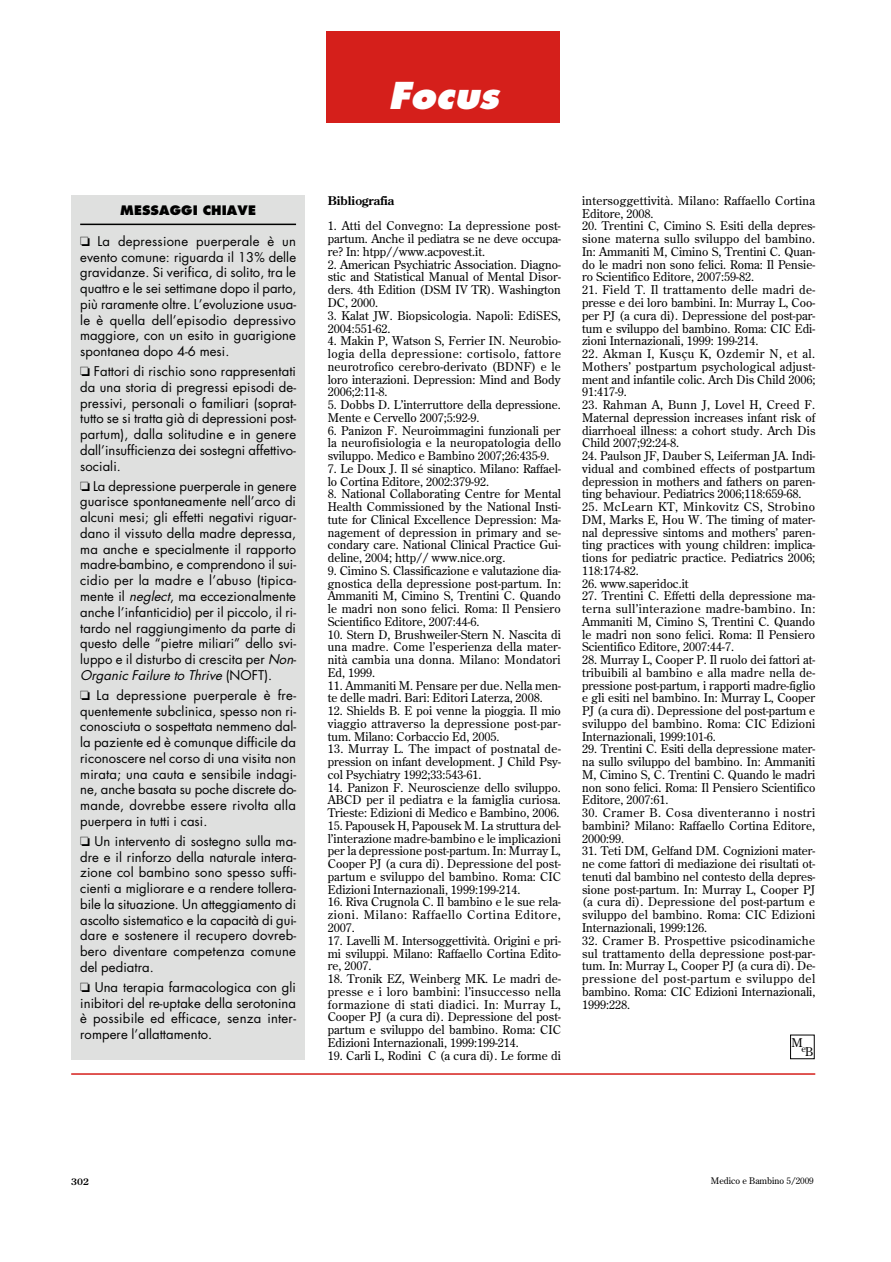
<style>
.page{position:relative;width:891px;height:1262px;background:#fff}
.page>*{position:absolute;margin:0;border:0;box-sizing:border-box;transform-origin:0 0}
.t1{font:italic 800 36px "Futura";color:#fff}
.t2{font:13.05px/15.8px "Futura";letter-spacing:.005em;color:#000;text-align:justify}
.t3{font:800 12.75px "Futura";letter-spacing:.01em;color:#000}
.t4{font:12px/12.8px "Century Old Style";color:#000;text-align:justify}
.t5{font:12px/12.8px "Century Old Style";letter-spacing:.02em;color:#000}
.t6{font:700 12px "Century Old Style";letter-spacing:.005em;color:#000}
.t7{font:9px "Century Old Style";color:#000}
.t8{font:700 9px "Century Old Style";color:#000}
.s1{font-style:italic}
.s2{font-size:9px}
</style>
<div class="page">
<div style="left:326px;top:31px;width:234px;height:92px;background:#d51f1b"></div>
<div style="left:71px;top:196px;width:234px;height:864px;background:#dfe0df"></div>
<hr style="left:80px;top:224px;width:216px;height:1px;background:#000">
<hr style="left:71px;top:1073px;width:744px;height:1px;background:#d51f1b">
<h1 class="t1" style="left:388px;top:80px;width:112px">Focus</h1>
<p class="t3" style="left:120px;top:205px;width:137px">MESSAGGI CHIAVE</p>
<p class="t2" style="left:80px;top:234px;width:218px">❏ La depressione puerperale è un evento comune: riguarda il 13% delle gravidanze. Si verifica, di solito, tra le quattro e le sei settimane dopo il parto, più raramente oltre. L’evoluzione usua&shy;le è quella dell’episodio depressivo maggiore, con un esito in guarigione spontanea dopo 4-6 mesi.</p>
<p class="t2" style="left:80px;top:364px;width:217px">❏ Fattori di rischio sono rappresentati da una storia di pregressi episodi de&shy;pressivi, personali o familiari (soprat&shy;tutto se si tratta già di depressioni post&shy;partum), dalla solitudine e in genere dall’insufficienza dei sostegni affettivo&shy;sociali.</p>
<p class="t2" style="left:80px;top:479px;width:218px">❏ La depressione puerperale in genere guarisce spontaneamente nell’arco di alcuni mesi; gli effetti negativi riguar&shy;dano il vissuto della madre depressa, ma anche e specialmente il rapporto madre-bambino, e comprendono il sui&shy;cidio per la madre e l’abuso (tipica&shy;mente il <span class="s1">neglect</span>, ma eccezionalmente anche l’infanticidio) per il piccolo, il ri&shy;tardo nel raggiungimento da parte di questo delle “pietre miliari” dello svi&shy;luppo e il disturbo di crescita per <span class="s1">Non</span>-<span class="s1">Organic Failure to Thrive</span> (NOFT).</p>
<p class="t2" style="left:80px;top:688px;width:217px">❏ La depressione puerperale è fre&shy;quentemente subclinica, spesso non ri&shy;conosciuta o sospettata nemmeno dal&shy;la paziente ed è comunque difficile da riconoscere nel corso di una visita non mirata; una cauta e sensibile indagi&shy;ne, anche basata su poche discrete do&shy;mande, dovrebbe essere rivolta alla puerpera in tutti i casi.</p>
<p class="t2" style="left:80px;top:834px;width:218px">❏ Un intervento di sostegno sulla ma&shy;dre e il rinforzo della naturale intera&shy;zione col bambino sono spesso suffi&shy;cienti a migliorare e a rendere tollera&shy;bile la situazione. Un atteggiamento di ascolto sistematico e la capacità di gui&shy;dare e sostenere il recupero dovreb&shy;bero diventare competenza comune del pediatra.</p>
<p class="t2" style="left:80px;top:980px;width:217px">❏ Una terapia farmacologica con gli inibitori del re-uptake della serotonina è possibile ed efficace, senza inter&shy;rompere l’allattamento.</p>
<p class="t6" style="left:328px;top:196px;width:68px">Bibliografia</p>
<p class="t4" style="left:328px;top:221px;width:235px">1. Atti del Convegno: La depressione post&shy;partum. Anche il pediatra se ne deve occupa&shy;re? In: htpp//www.acpovest.it.</p>
<p class="t4" style="left:328px;top:259px;width:235px">2. American Psychiatric Association. Diagno&shy;stic and Statistical Manual of Mental Disor&shy;ders. 4th Edition (DSM IV TR). Washington DC, 2000.</p>
<p class="t4" style="left:328px;top:310px;width:235px">3. Kalat JW. Biopsicologia. Napoli: EdiSES,<br>2004:551-62.</p>
<p class="t4" style="left:328px;top:335px;width:235px">4. Makin P, Watson S, Ferrier IN. Neurobio&shy;logia della depressione: cortisolo, fattore neurotrofico cerebro-derivato (BDNF) e le loro interazioni. Depression: Mind and Body 2006;2:11-8.</p>
<p class="t4" style="left:328px;top:399px;width:235px">5. Dobbs D. L’interruttore della depressione.<br>Mente e Cervello 2007;5:92-9.</p>
<p class="t4" style="left:328px;top:425px;width:235px">6. Panizon F. Neuroimmagini funzionali per la neurofisiologia e la neuropatologia dello sviluppo. Medico e Bambino 2007;26:435-9.</p>
<p class="t4" style="left:328px;top:463px;width:235px">7. Le Doux J. Il sé sinaptico. Milano: Raffael&shy;lo Cortina Editore, 2002:379-92.</p>
<p class="t4" style="left:328px;top:488px;width:235px">8. National Collaborating Centre for Mental Health Commissioned by the National Insti&shy;tute for Clinical Excellence Depression: Ma&shy;nagement of depression in primary and se&shy;condary care. National Clinical Practice Gui&shy;deline, 2004; http// www.nice.org.</p>
<p class="t4" style="left:328px;top:565px;width:235px">9. Cimino S. Classificazione e valutazione dia&shy;gnostica della depressione post-partum. In:<br>Ammaniti M, Cimino S, Trentini C. Quando le madri non sono felici. Roma: Il Pensiero Scientifico Editore, 2007:44-6.</p>
<p class="t4" style="left:328px;top:629px;width:235px">10. Stern D, Brushweiler-Stern N. Nascita di una madre. Come l’esperienza della mater&shy;nità cambia una donna. Milano: Mondatori Ed, 1999.</p>
<p class="t4" style="left:328px;top:680px;width:235px">11. Ammaniti M. Pensare per due. Nella men&shy;te delle madri. Bari: Editori Laterza, 2008.</p>
<p class="t4" style="left:328px;top:705px;width:235px">12. Shields B. E poi venne la pioggia. Il mio viaggio attraverso la depressione post-par&shy;tum. Milano: Corbaccio Ed, 2005.</p>
<p class="t4" style="left:328px;top:743px;width:235px">13. Murray L. The impact of postnatal de&shy;pression on infant development. J Child Psy&shy;col Psychiatry 1992;33:543-61.</p>
<p class="t4" style="left:328px;top:782px;width:235px">14. Panizon F. Neuroscienze dello sviluppo.<br>ABCD per il pediatra e la famiglia curiosa.<br>Trieste: Edizioni di Medico e Bambino, 2006.</p>
<p class="t4" style="left:328px;top:820px;width:235px">15. Papousek H, Papousek M. La struttura del&shy;l’interazione madre-bambino e le implicazioni per la depressione post-partum. In: Murray L, Cooper PJ (a cura di). Depressione del post&shy;partum e sviluppo del bambino. Roma: CIC Edizioni Internazionali, 1999:199-214.</p>
<p class="t4" style="left:328px;top:896px;width:235px">16. Riva Crugnola C. Il bambino e le sue rela&shy;zioni. Milano: Raffaello Cortina Editore, 2007.</p>
<p class="t4" style="left:328px;top:935px;width:235px">17. Lavelli M. Intersoggettività. Origini e pri&shy;mi sviluppi. Milano: Raffaello Cortina Edito&shy;re, 2007.</p>
<p class="t4" style="left:328px;top:973px;width:235px">18. Tronik EZ, Weinberg MK. Le madri de&shy;presse e i loro bambini: l’insuccesso nella formazione di stati diadici. In: Murray L, Cooper PJ (a cura di). Depressione del post&shy;partum e sviluppo del bambino. Roma: CIC Edizioni Internazionali, 1999:199-214.</p>
<p class="t4" style="left:328px;top:1049px;width:235px">19. Carli L, Rodini C (a cura di). Le forme di</p>
<p class="t5" style="left:582px;top:195px;width:235px">intersoggettività. Milano: Raffaello Cortina<br>Editore, 2008.</p>
<p class="t4" style="left:582px;top:221px;width:235px">20. Trentini C, Cimino S. Esiti della depres&shy;sione materna sullo sviluppo del bambino.<br>In: Ammaniti M, Cimino S, Trentini C. Quan&shy;do le madri non sono felici. Roma: Il Pensie&shy;ro Scientifico Editore, 2007:59-82.</p>
<p class="t4" style="left:582px;top:284px;width:235px">21. Field T. Il trattamento delle madri de&shy;presse e dei loro bambini. In: Murray L, Coo&shy;per PJ (a cura di). Depressione del post-par&shy;tum e sviluppo del bambino. Roma: CIC Edi&shy;zioni Internazionali, 1999: 199-214.</p>
<p class="t4" style="left:582px;top:348px;width:235px">22. Akman I, Kusçu K, Ozdemir N, et al.<br>Mothers’ postpartum psychological adjust&shy;ment and infantile colic. Arch Dis Child 2006; 91:417-9.</p>
<p class="t4" style="left:582px;top:399px;width:235px">23. Rahman A, Bunn J, Lovel H, Creed F.<br>Maternal depression increases infant risk of diarrhoeal illness: a cohort study. Arch Dis Child 2007;92:24-8.</p>
<p class="t4" style="left:582px;top:450px;width:235px">24. Paulson JF, Dauber S, Leiferman JA. Indi&shy;vidual and combined effects of postpartum depression in mothers and fathers on paren&shy;ting behaviour. Pediatrics 2006;118:659-68.</p>
<p class="t4" style="left:582px;top:501px;width:235px">25. McLearn KT, Minkovitz CS, Strobino DM, Marks E, Hou W. The timing of mater&shy;nal depressive sintoms and mothers’ paren&shy;ting practices with young children: implica&shy;tions for pediatric practice. Pediatrics 2006; 118:174-82.</p>
<p class="t4" style="left:582px;top:578px;width:108px">26. www.saperidoc.it</p>
<p class="t4" style="left:582px;top:590px;width:235px">27. Trentini C. Effetti della depressione ma&shy;terna sull’interazione madre-bambino. In:<br>Ammaniti M, Cimino S, Trentini C. Quando le madri non sono felici. Roma: Il Pensiero Scientifico Editore, 2007:44-7.</p>
<p class="t4" style="left:582px;top:654px;width:235px">28. Murray L, Cooper P. Il ruolo dei fattori at&shy;tribuibili al bambino e alla madre nella de&shy;pressione post-partum, i rapporti madre-figlio e gli esiti nel bambino. In: Murray L, Cooper PJ (a cura di). Depressione del post-partum e sviluppo del bambino. Roma: CIC Edizioni Internazionali, 1999:101-6.</p>
<p class="t4" style="left:582px;top:743px;width:235px">29. Trentini C. Esiti della depressione mater&shy;na sullo sviluppo del bambino. In: Ammaniti M, Cimino S, C. Trentini C. Quando le madri non sono felici. Roma: Il Pensiero Scientifico Editore, 2007:61.</p>
<p class="t4" style="left:582px;top:807px;width:235px">30. Cramer B. Cosa diventeranno i nostri bambini? Milano: Raffaello Cortina Editore, 2000:99.</p>
<p class="t4" style="left:582px;top:845px;width:235px">31. Teti DM, Gelfand DM. Cognizioni mater&shy;ne come fattori di mediazione dei risultati ot&shy;tenuti dal bambino nel contesto della depres&shy;sione post-partum. In: Murray L, Cooper PJ (a cura di). Depressione del post-partum e sviluppo del bambino. Roma: CIC Edizioni Internazionali, 1999:126.</p>
<p class="t4" style="left:582px;top:935px;width:235px">32. Cramer B. Prospettive psicodinamiche sul trattamento della depressione post-par&shy;tum. In: Murray L, Cooper PJ (a cura di). De&shy;pressione del post-partum e sviluppo del bambino. Roma: CIC Edizioni Internazionali, 1999:228.</p>
<p class="t4" style="left:792px;top:1042px;width:23px">M<span class="s2">e</span>B</p>
<p class="t8" style="left:71px;top:1178px;width:19px">302</p>
<p class="t7" style="left:711px;top:1176px;width:104px">Medico e Bambino 5/2009</p>
</div>
